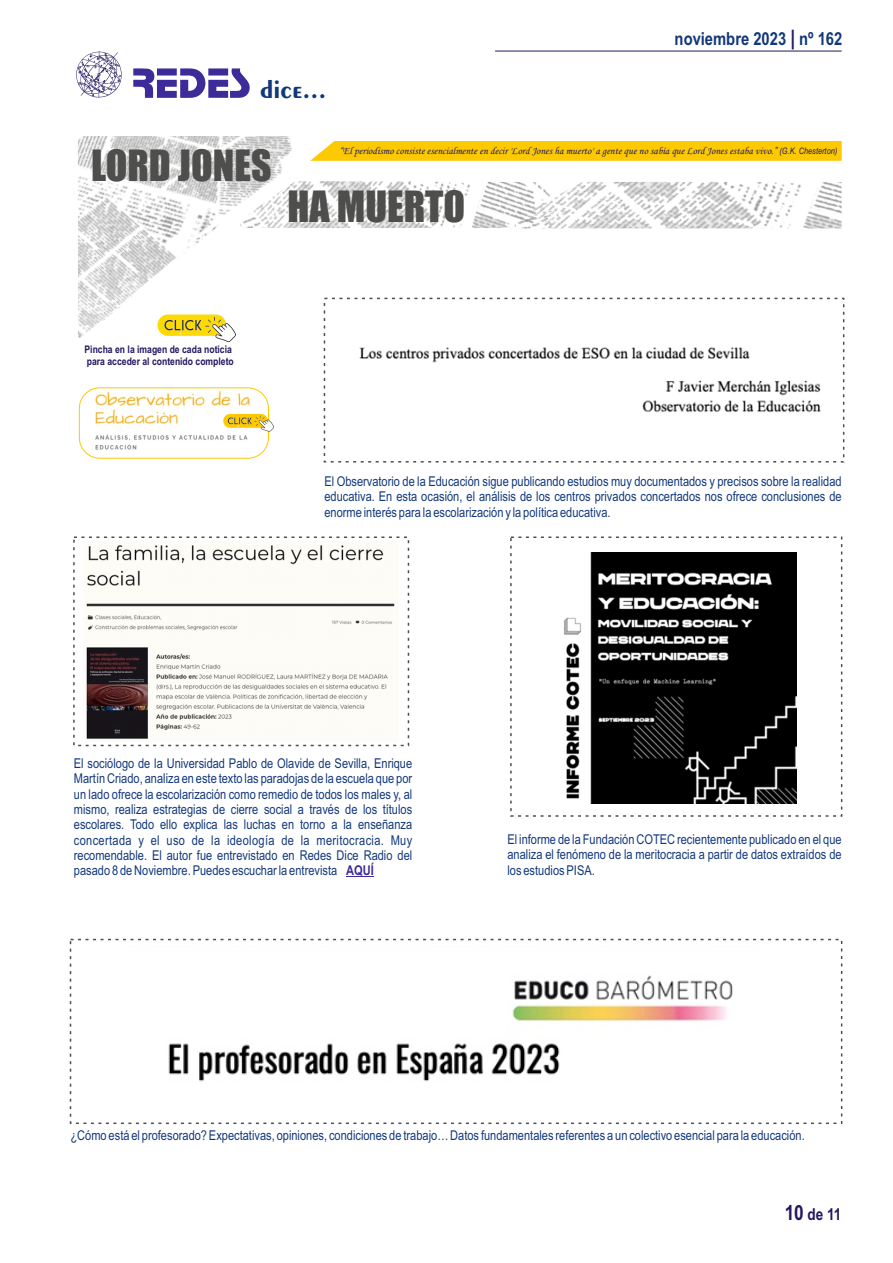
<style>
.page{position:relative;width:893px;height:1263px;background:#fff}
.page>*{position:absolute;margin:0;border:0;box-sizing:border-box;transform-origin:0 0}
.t1{font:39.75px "Impact";color:#4e4e4d}
.t2{font:700 25.8px "Exotic 350 BT";color:#12387c}
.t3{font:700 18px "Arial Narrow";color:#12387c}
.t4{font:700 16.5px "Arial Narrow";color:#231861}
.t5{font:13.5px/15.3px "Arial Narrow";color:#12387c;text-align:justify}
.t6{font:700 13.5px "Arial Narrow";color:#3c2b99}
.t7{font:10.5px "Monotype Corsiva";color:#231861}
.t8{font:700 10.5px/12px "Arial Narrow";color:#231861}
.s1{font-size:21px;color:#231861}
.s2{font-family:"Arial Narrow";font-style:italic;font-size:9px}
.s3{font-size:21px}
</style>
<div class="page">
<img style="left:78px;top:136px;width:214px;height:206px">
<img style="left:230px;top:181px;width:281px;height:47px">
<svg style="left:310px;top:141px;width:532px;height:20px;background:#fdca08"></svg>
<img style="left:511px;top:182px;width:331px;height:46px">
<hr style="left:495px;top:51px;width:347px;height:1px;background:#231861">
<svg style="left:133px;top:68px;width:117px;height:30px"></svg>
<svg style="left:76px;top:51px;width:46px;height:47px"></svg>
<div style="left:79px;top:387px;width:190px;height:72px;border:1px solid #fdc900;border-radius:21px"></div>
<img style="left:95px;top:391px;width:155px;height:59px">
<svg style="left:221px;top:414px;width:53px;height:18px"></svg>
<img style="left:359px;top:347px;width:462px;height:66px">
<svg style="left:346px;top:876px;width:28px;height:1px"></svg>
<img style="left:84px;top:545px;width:315px;height:195px">
<div style="left:510px;top:536px;width:332px;height:281px;border:2px dashed #4e4e4d"></div>
<img style="left:564px;top:552px;width:232px;height:252px">
<img style="left:168px;top:975px;width:565px;height:107px">
<h2 class="t2" style="left:260px;top:78px;width:68px">dice...</h2>
<h3 class="t3" style="left:675px;top:32px;width:169px">noviembre 2023 <span class="s1">|</span> nº 162</h3>
<h1 class="t1" style="left:91px;top:149px;width:182px">LORD JONES</h1>
<p class="t7" style="left:339px;top:147px;width:499px">“El periodismo consiste esencialmente en decir 'Lord Jones ha muerto' a gente que no sabía que Lord Jones estaba vivo.” <span class="s2">(G.K. Chesterton)</span></p>
<p class="t8" style="left:85px;top:344px;width:151px">Pincha en la imagen de cada noticia para acceder al contenido completo</p>
<h1 class="t1" style="left:287px;top:191px;width:179px">HA MUERTO</h1>
<p class="t5" style="left:324px;top:475px;width:519px">El Observatorio de la Educación sigue publicando estudios muy documentados y precisos sobre la realidad educativa. En esta ocasión, el análisis de los centros privados concertados nos ofrece conclusiones de enorme interés para la escolarización y la política educativa.</p>
<p class="t5" style="left:74px;top:757px;width:340px">El sociólogo de la Universidad Pablo de Olavide de Sevilla, Enrique Martín Criado, analiza en este texto las paradojas de la escuela que por un lado ofrece la escolarización como remedio de todos los males y, al mismo, realiza estrategias de cierre social a través de los títulos escolares. Todo ello explica las luchas en torno a la enseñanza concertada y el uso de la ideología de la meritocracia. Muy recomendable. El autor fue entrevistado en Redes Dice Radio del pasado 8 de Noviembre. Puedes escuchar la entrevista</p>
<p class="t6" style="left:346px;top:865px;width:29px">AQUÍ</p>
<p class="t5" style="left:507px;top:833px;width:336px">El informe de la Fundación COTEC recientemente publicado en el que analiza el fenómeno de la meritocracia a partir de datos extraídos de los estudios PISA.</p>
<p class="t5" style="left:71px;top:1129px;width:736px">¿Cómo está el profesorado? Expectativas, opiniones, condiciones de trabajo… Datos fundamentales referentes a un colectivo esencial para la educación.</p>
<p class="t4" style="left:785px;top:1208px;width:58px"><span class="s3">10</span> de 11</p>
</div>
